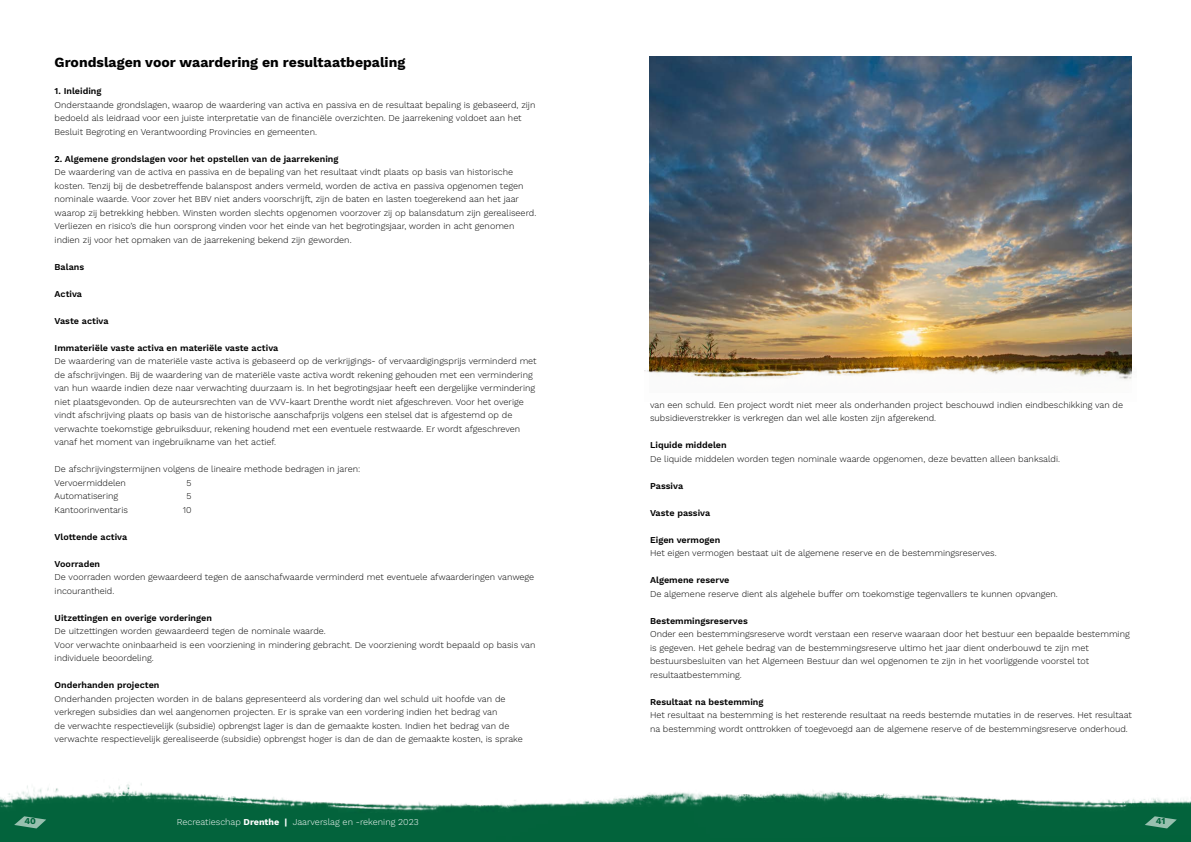
<style>
.page{position:relative;width:1191px;height:842px;background:#fff}
.page>*{position:absolute;margin:0;border:0;box-sizing:border-box;transform-origin:0 0}
.t1{font:700 14px "Work Sans";color:#000}
.t2{font:300 9px/13.5px "Work Sans";color:#000}
.t3{font:600 9px "Work Sans";color:#000}
.t4{font:300 9px "Work Sans";color:#fff}
.t5{font:700 9px "Work Sans";color:#00643c}
.s1{font-weight:700}
</style>
<div class="page">
<img style="left:649px;top:57px;width:482px;height:293px">
<img style="left:644px;top:350px;width:488px;height:30px">
<img style="left:0;top:783px;width:1191px;height:59px">
<svg style="left:1144px;top:816px;width:32px;height:12px"></svg>
<svg style="left:14px;top:816px;width:32px;height:12px"></svg>
<h1 class="t1" style="left:55px;top:54px;width:352px">Grondslagen voor waardering en resultaatbepaling</h1>
<p class="t3" style="left:55px;top:86px;width:48px">1. Inleiding</p>
<p class="t2" style="left:55px;top:98px;width:482px">Onderstaande grondslagen, waarop de waardering van activa en passiva en de resultaat bepaling is gebaseerd, zijn bedoeld als leidraad voor een juiste interpretatie van de financiële overzichten. De jaarrekening voldoet aan het<br>Besluit Begroting en Verantwoording Provincies en gemeenten.</p>
<p class="t3" style="left:55px;top:154px;width:285px">2. Algemene grondslagen voor het opstellen van de jaarrekening</p>
<p class="t2" style="left:55px;top:166px;width:483px">De waardering van de activa en passiva en de bepaling van het resultaat vindt plaats op basis van historische kosten. Tenzij bij de desbetreffende balanspost anders vermeld, worden de activa en passiva opgenomen tegen nominale waarde. Voor zover het BBV niet anders voorschrijft, zijn de baten en lasten toegerekend aan het jaar waarop zij betrekking hebben. Winsten worden slechts opgenomen voorzover zij op balansdatum zijn gerealiseerd.<br>Verliezen en risico’s die hun oorsprong vinden voor het einde van het begrotingsjaar, worden in acht genomen indien zij voor het opmaken van de jaarrekening bekend zijn geworden.</p>
<p class="t3" style="left:55px;top:262px;width:31px">Balans</p>
<p class="t3" style="left:55px;top:289px;width:29px">Activa</p>
<p class="t3" style="left:55px;top:316px;width:55px">Vaste activa</p>
<p class="t3" style="left:55px;top:343px;width:225px">Immateriële vaste activa en materiële vaste activa</p>
<p class="t2" style="left:55px;top:355px;width:483px">De waardering van de materiële vaste activa is gebaseerd op de verkrijgings- of vervaardigingsprijs verminderd met de afschrijvingen. Bij de waardering van de materiële vaste activa wordt rekening gehouden met een vermindering van hun waarde indien deze naar verwachting duurzaam is. In het begrotingsjaar heeft een dergelijke vermindering niet plaatsgevonden. Op de auteursrechten van de VVV-kaart Drenthe wordt niet afgeschreven. Voor het overige vindt afschrijving plaats op basis van de historische aanschafprijs volgens een stelsel dat is afgestemd op de verwachte toekomstige gebruiksduur, rekening houdend met een eventuele restwaarde. Er wordt afgeschreven vanaf het moment van ingebruikname van het actief.</p>
<p class="t2" style="left:55px;top:463px;width:307px">De afschrijvingstermijnen volgens de lineaire methode bedragen in jaren:<br>Vervoermiddelen</p>
<p class="t2" style="left:187px;top:476px;width:7px">5</p>
<p class="t2" style="left:55px;top:490px;width:65px">Automatisering</p>
<p class="t2" style="left:187px;top:490px;width:7px">5</p>
<p class="t2" style="left:55px;top:503px;width:75px">Kantoorinventaris</p>
<p class="t2" style="left:183px;top:503px;width:10px">10</p>
<p class="t3" style="left:55px;top:532px;width:74px">Vlottende activa</p>
<p class="t3" style="left:55px;top:559px;width:47px">Voorraden</p>
<p class="t2" style="left:55px;top:571px;width:481px">De voorraden worden gewaardeerd tegen de aanschafwaarde verminderd met eventuele afwaarderingen vanwege incourantheid.</p>
<p class="t3" style="left:55px;top:613px;width:159px">Uitzettingen en overige vorderingen</p>
<p class="t2" style="left:55px;top:625px;width:482px">De uitzettingen worden gewaardeerd tegen de nominale waarde.<br>Voor verwachte oninbaarheid is een voorziening in mindering gebracht. De voorziening wordt bepaald op basis van individuele beoordeling.</p>
<p class="t3" style="left:55px;top:680px;width:106px">Onderhanden projecten</p>
<p class="t2" style="left:55px;top:692px;width:470px">Onderhanden projecten worden in de balans gepresenteerd als vordering dan wel schuld uit hoofde van de verkregen subsidies dan wel aangenomen projecten. Er is sprake van een vordering indien het bedrag van<br>de verwachte respectievelijk (subsidie) opbrengst lager is dan de gemaakte kosten. Indien het bedrag van de verwachte respectievelijk gerealiseerde (subsidie) opbrengst hoger is dan de dan de gemaakte kosten, is sprake</p>
<p class="t2" style="left:650px;top:398px;width:474px">van een schuld. Een project wordt niet meer als onderhanden project beschouwd indien eindbeschikking van de subsidieverstrekker is verkregen dan wel alle kosten zijn afgerekend.</p>
<p class="t3" style="left:650px;top:440px;width:78px">Liquide middelen</p>
<p class="t2" style="left:650px;top:452px;width:411px">De liquide middelen worden tegen nominale waarde opgenomen, deze bevatten alleen banksaldi.</p>
<p class="t3" style="left:650px;top:480px;width:35px">Passiva</p>
<p class="t3" style="left:650px;top:507px;width:62px">Vaste passiva</p>
<p class="t3" style="left:650px;top:534px;width:72px">Eigen vermogen</p>
<p class="t2" style="left:650px;top:547px;width:348px">Het eigen vermogen bestaat uit de algemene reserve en de bestemmingsreserves.</p>
<p class="t3" style="left:650px;top:575px;width:81px">Algemene reserve</p>
<p class="t2" style="left:650px;top:587px;width:409px">De algemene reserve dient als algehele buffer om toekomstige tegenvallers te kunnen opvangen.</p>
<p class="t3" style="left:650px;top:615px;width:99px">Bestemmingsreserves</p>
<p class="t2" style="left:650px;top:628px;width:481px">Onder een bestemmingsreserve wordt verstaan een reserve waaraan door het bestuur een bepaalde bestemming is gegeven. Het gehele bedrag van de bestemmingsreserve ultimo het jaar dient onderbouwd te zijn met bestuursbesluiten van het Algemeen Bestuur dan wel opgenomen te zijn in het voorliggende voorstel tot resultaatbestemming.</p>
<p class="t3" style="left:650px;top:696px;width:115px">Resultaat na bestemming</p>
<p class="t2" style="left:650px;top:709px;width:483px">Het resultaat na bestemming is het resterende resultaat na reeds bestemde mutaties in de reserves. Het resultaat na bestemming wordt onttrokken of toegevoegd aan de algemene reserve of de bestemmingsreserve onderhoud.</p>
<p class="t5" style="left:24px;top:816px;width:13px">40</p>
<p class="t4" style="left:177px;top:817px;width:243px">Recreatieschap <span class="s1">Drenthe |</span> Jaarverslag en -rekening 2023</p>
<p class="t5" style="left:1156px;top:816px;width:11px">41</p>
</div>
